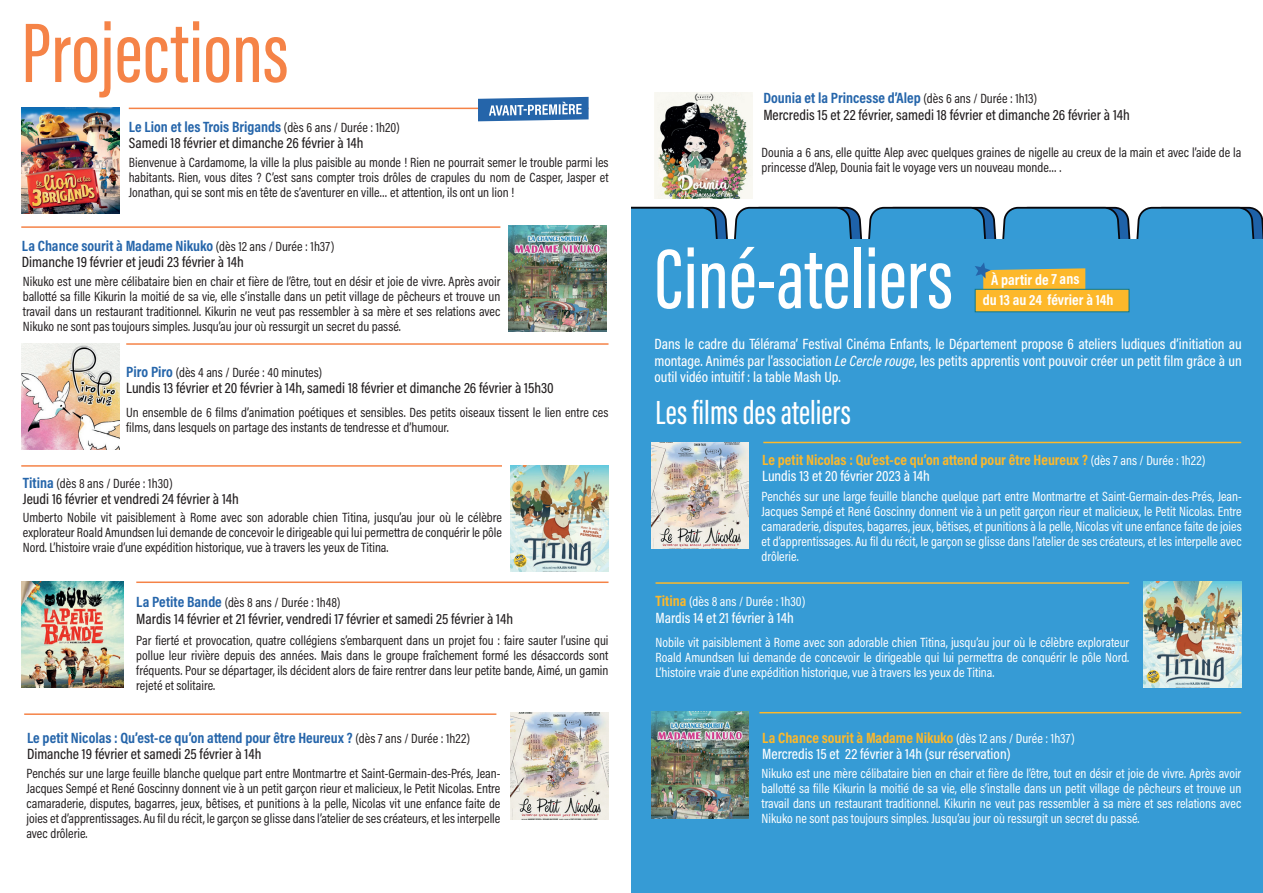
<style>
.page{position:relative;width:1263px;height:893px;background:#fff}
.page>*{position:absolute;margin:0;border:0;box-sizing:border-box;transform-origin:0 0}
.t1{font:500 87px "Acumin Pro Extra Cond";color:#fff}
.t2{font:500 87px "Acumin Pro Extra Cond";color:#f58347}
.t3{font:500 34.5px "Acumin Pro Extra Cond";color:#fff}
.t4{font:500 15px/16.5px "Acumin Pro Cond";color:#231f20}
.t5{font:500 15px/16.5px "Acumin Pro Cond";color:#fff;text-align:justify}
.t6{font:700 15px/16.5px "Acumin Pro Cond";color:#2565aa}
.t7{font:700 15px/16.5px "Acumin Pro Cond";color:#fdb82a}
.t8{font:700 15px "Acumin Pro Cond";color:#fff}
.t9{font:13.5px/15px "Acumin Pro Cond";color:#231f20;text-align:justify}
.t10{font:13.5px/15px "Acumin Pro Cond";color:#fff;text-align:justify}
.s1{font-weight:700;color:#2565aa}
.s2{font-weight:400;font-size:13.5px}
.s3{font-weight:700;font-size:15px;color:#2565aa}
.s4{font-weight:400;font-size:13.5px;color:#231f20}
.s5{font-weight:500;color:#231f20}
.s6{font-style:italic}
.s7{font-weight:400;font-size:13.5px;color:#fff}
.s8{font-weight:500;color:#fff}
.s9{font-weight:700;font-size:15px;color:#fdb82a}
.s10{font-weight:700;color:#fdb82a}
</style>
<div class="page">
<hr style="left:129px;top:108px;width:460px;height:1px;background:#f58347">
<hr style="left:126px;top:343px;width:482px;height:2px;background:#f58347">
<hr style="left:21px;top:226px;width:479px;height:2px;background:#f58347">
<hr style="left:21px;top:465px;width:481px;height:2px;background:#f58347">
<hr style="left:136px;top:581px;width:472px;height:2px;background:#f58347">
<hr style="left:24px;top:713px;width:472px;height:2px;background:#f58347">
<div style="left:632px;top:240px;width:631px;height:653px;background:#369bd5"></div>
<hr style="left:759px;top:712px;width:482px;height:1px;background:#fdb82a">
<svg style="left:478px;top:97px;width:111px;height:24px;background:#5a8abe"></svg>
<svg style="left:632px;top:206px;width:631px;height:416px"></svg>
<img style="left:22px;top:108px;width:97px;height:106px">
<img style="left:22px;top:343px;width:97px;height:107px">
<img style="left:22px;top:581px;width:102px;height:107px">
<img style="left:509px;top:225px;width:98px;height:107px">
<img style="left:651px;top:712px;width:98px;height:106px">
<img style="left:511px;top:465px;width:97px;height:106px">
<img style="left:1144px;top:581px;width:98px;height:107px">
<img style="left:511px;top:713px;width:97px;height:106px">
<img style="left:651px;top:442px;width:98px;height:107px">
<img style="left:655px;top:92px;width:97px;height:106px">
<h1 class="t2" style="left:22px;top:0;width:269px">Projections</h1>
<p class="t4" style="left:129px;top:118px;width:273px"><span class="s1">Le Lion et les Trois Brigands</span> <span class="s2">(dès 6 ans / Durée : 1h20)<br></span>Samedi 18 février et dimanche 26 février à 14h</p>
<p class="t9" style="left:129px;top:154px;width:481px">Bienvenue à Cardamome, la ville la plus paisible au monde ! Rien ne pourrait semer le trouble parmi les habitants. Rien, vous dites ? C’est sans compter trois drôles de crapules du nom de Casper, Jasper et Jonathan, qui se sont mis en tête de s’aventurer en ville… et attention, ils ont un lion !</p>
<p class="t4" style="left:22px;top:237px;width:314px"><span class="s1">La Chance sourit à Madame Nikuko</span> <span class="s2">(dès 12 ans / Durée : 1h37)<br></span>Dimanche 19 février et jeudi 23 février à 14h</p>
<p class="t9" style="left:23px;top:274px;width:479px">Nikuko est une mère célibataire bien en chair et fière de l’être, tout en désir et joie de vivre. Après avoir ballotté sa fille Kikurin la moitié de sa vie, elle s’installe dans un petit village de pêcheurs et trouve un travail dans un restaurant traditionnel. Kikurin ne veut pas ressembler à sa mère et ses relations avec Nikuko ne sont pas toujours simples. Jusqu’au jour où ressurgit un secret du passé.</p>
<p class="t9" style="left:126px;top:364px;width:198px"><span class="s3">Piro Piro</span> (dès 4 ans / Durée : 40 minutes)</p>
<p class="t4" style="left:126px;top:380px;width:429px">Lundis 13 février et 20 février à 14h, samedi 18 février et dimanche 26 février à 15h30</p>
<p class="t9" style="left:126px;top:404px;width:484px">Un ensemble de 6 films d’animation poétiques et sensibles. Des petits oiseaux tissent le lien entre ces films, dans lesquels on partage des instants de tendresse et d’humour.</p>
<p class="t9" style="left:23px;top:476px;width:151px"><span class="s3">Titina</span> (dès 8 ans / Durée : 1h30)</p>
<p class="t4" style="left:23px;top:491px;width:217px">Jeudi 16 février et vendredi 24 février à 14h</p>
<p class="t9" style="left:23px;top:509px;width:481px">Umberto Nobile vit paisiblement à Rome avec son adorable chien Titina, jusqu’au jour où le célèbre explorateur Roald Amundsen lui demande de concevoir le dirigeable qui lui permettra de conquérir le pôle Nord. L’histoire vraie d’une expédition historique, vue à travers les yeux de Titina.</p>
<p class="t9" style="left:136px;top:595px;width:206px"><span class="s3">La Petite Bande</span> (dès 8 ans / Durée : 1h48)</p>
<p class="t4" style="left:136px;top:610px;width:378px">Mardis 14 février et 21 février, vendredi 17 février et samedi 25 février à 14h</p>
<p class="t9" style="left:136px;top:632px;width:474px">Par fierté et provocation, quatre collégiens s’embarquent dans un projet fou : faire sauter l’usine qui pollue leur rivière depuis des années. Mais dans le groupe fraîchement formé les désaccords sont fréquents. Pour se départager, ils décident alors de faire rentrer dans leur petite bande, Aimé, un gamin rejeté et solitaire.</p>
<p class="t6" style="left:27px;top:729px;width:445px">Le petit Nicolas : Qu’est-ce qu’on attend pour être Heureux ? <span class="s4">(dès 7 ans / Durée : 1h22)<br></span><span class="s5">Dimanche 19 février et samedi 25 février à 14h</span></p>
<p class="t9" style="left:26px;top:766px;width:475px">Penchés sur une large feuille blanche quelque part entre Montmartre et Saint-Germain-des-Prés, Jean-Jacques Sempé et René Goscinny donnent vie à un petit garçon rieur et malicieux, le Petit Nicolas. Entre camaraderie, disputes, bagarres, jeux, bêtises, et punitions à la pelle, Nicolas vit une enfance faite de joies et d’apprentissages. Au fil du récit, le garçon se glisse dans l’atelier de ses créateurs, et les interpelle avec drôlerie.</p>
<p class="t4" style="left:763px;top:89px;width:368px"><span class="s1">Dounia et la Princesse d’Alep</span> <span class="s2">(dès 6 ans / Durée : 1h13)<br></span>Mercredis 15 et 22 février, samedi 18 février et dimanche 26 février à 14h</p>
<p class="t9" style="left:761px;top:145px;width:481px">Dounia a 6 ans, elle quitte Alep avec quelques graines de nigelle au creux de la main et avec l’aide de la princesse d’Alep, Dounia fait le voyage vers un nouveau monde… .</p>
<h1 class="t1" style="left:654px;top:226px;width:300px">Ciné-ateliers</h1>
<p class="t8" style="left:991px;top:270px;width:90px;rotate:-1deg">À partir de 7 ans</p>
<p class="t8" style="left:983px;top:290px;width:132px">du 13 au 24 février à 14h</p>
<p class="t5" style="left:654px;top:336px;width:589px">Dans le cadre du Télérama’ Festival Cinéma Enfants, le Département propose 6 ateliers ludiques d’initiation au montage. Animés par l’association <span class="s6">Le Cercle rouge</span>, les petits apprentis vont pouvoir créer un petit film grâce à un outil vidéo intuitif : la table Mash Up.</p>
<h2 class="t3" style="left:655px;top:392px;width:197px">Les films des ateliers</h2>
<p class="t7" style="left:762px;top:451px;width:445px">Le petit Nicolas : Qu’est-ce qu’on attend pour être Heureux ? <span class="s7">(dès 7 ans / Durée : 1h22)<br></span><span class="s8">Lundis 13 et 20 février 2023 à 14h</span></p>
<p class="t10" style="left:761px;top:488px;width:482px">Penchés sur une large feuille blanche quelque part entre Montmartre et Saint-Germain-des-Prés, Jean-Jacques Sempé et René Goscinny donnent vie à un petit garçon rieur et malicieux, le Petit Nicolas. Entre camaraderie, disputes, bagarres, jeux, bêtises, et punitions à la pelle, Nicolas vit une enfance faite de joies et d’apprentissages. Au fil du récit, le garçon se glisse dans l’atelier de ses créateurs, et les interpelle avec drôlerie.</p>
<p class="t10" style="left:655px;top:594px;width:151px"><span class="s9">Titina</span> (dès 8 ans / Durée : 1h30)</p>
<p class="t5" style="left:655px;top:609px;width:140px">Mardis 14 et 21 février à 14h</p>
<p class="t10" style="left:655px;top:635px;width:475px">Nobile vit paisiblement à Rome avec son adorable chien Titina, jusqu’au jour où le célèbre explorateur Roald Amundsen lui demande de concevoir le dirigeable qui lui permettra de conquérir le pôle Nord.<br>L’histoire vraie d’une expédition historique, vue à travers les yeux de Titina.</p>
<p class="t5" style="left:762px;top:729px;width:314px"><span class="s10">La Chance sourit à Madame Nikuko</span> <span class="s2">(dès 12 ans / Durée : 1h37)<br></span>Mercredis 15 et 22 février à 14h (sur réservation)</p>
<p class="t10" style="left:761px;top:766px;width:481px">Nikuko est une mère célibataire bien en chair et fière de l’être, tout en désir et joie de vivre. Après avoir ballotté sa fille Kikurin la moitié de sa vie, elle s’installe dans un petit village de pêcheurs et trouve un travail dans un restaurant traditionnel. Kikurin ne veut pas ressembler à sa mère et ses relations avec Nikuko ne sont pas toujours simples. Jusqu’au jour où ressurgit un secret du passé.</p>
</div>
